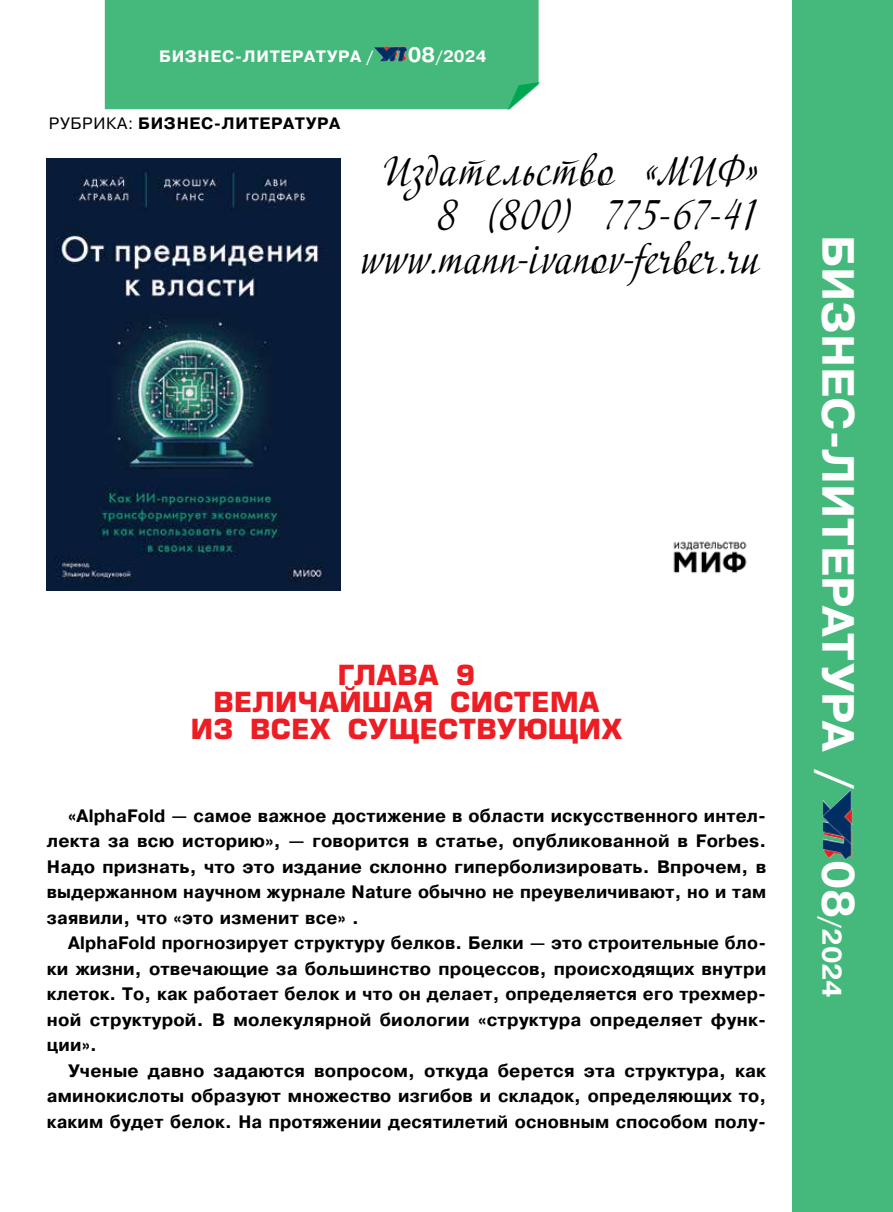
<style>
.page{position:relative;width:893px;height:1212px;background:#fff}
.page>*{position:absolute;margin:0;border:0;box-sizing:border-box;transform-origin:0 0}
.t1{font:700 45px "Pragmatica C";color:#fff}
.t2{font:42px/44px "Adventure";letter-spacing:.025em;color:#000;text-align:right;scale:.85 1}
.t3{font:700 27px/27px "Europe";letter-spacing:.01em;color:#ed1d24;text-align:center}
.t4{font:700 27px "Pragmatica C";color:#fff}
.t5{font:700 18px/25.5px "Pragmatica";letter-spacing:.01em;color:#000;text-align:justify}
.t6{font:700 16.5px "Pragmatica";letter-spacing:.04em;color:#fff}
.t7{font:700 16.5px "Pragmatica";letter-spacing:.04em;color:#000}
.s1{font-size:21px}
.s2{font-weight:400}
.s3{font-size:45px}
</style>
<div class="page">
<div style="left:793px;top:0;width:100px;height:1212px;background:#45b97c"></div>
<div style="left:105px;top:0;width:434px;height:109px;background:#45b97c"></div>
<img style="left:374px;top:47px;width:34px;height:15px">
<svg style="left:507px;top:82px;width:33px;height:28px"></svg>
<img style="left:822px;top:789px;width:30px;height:70px">
<img style="left:673px;top:541px;width:74px;height:32px">
<img style="left:47px;top:159px;width:293px;height:431px">
<p class="t6" style="left:159px;top:45px;width:216px">БИЗНЕС-ЛИТЕРАТУРА /</p>
<p class="t6" style="left:408px;top:45px;width:80px"><span class="s1">08</span>/2024</p>
<p class="t7" style="left:49px;top:112px;width:293px"><span class="s2">РУБРИКА:</span> БИЗНЕС-ЛИТЕРАТУРА</p>
<h2 class="t2" style="left:360px;top:153px;width:471px">Издательство «МИФ»<br>8 (800) 775-67-41 www.mann-ivanov-ferber.ru</h2>
<h3 class="t3" style="left:191px;top:661px;width:433px">ГЛАВА 9<br>ВЕЛИЧАЙШАЯ СИСТЕМА<br>ИЗ ВСЕХ СУЩЕСТВУЮЩИХ</h3>
<p class="t5" style="left:47px;top:803px;width:721px;text-indent:21px">«AlphaFold — самое важное достижение в области искусственного интел&shy;лекта за всю историю», — говорится в статье, опубликованной в Forbes.<br>Надо признать, что это издание склонно гиперболизировать. Впрочем, в выдержанном научном журнале Nature обычно не преувеличивают, но и там заявили, что «это изменит все» .</p>
<p class="t5" style="left:47px;top:930px;width:721px;text-indent:21px">AlphaFold прогнозирует структуру белков. Белки — это строительные бло&shy;ки жизни, отвечающие за большинство процессов, происходящих внутри клеток. То, как работает белок и что он делает, определяется его трехмер&shy;ной структурой. В молекулярной биологии «структура определяет функ&shy;ции».</p>
<p class="t5" style="left:47px;top:1058px;width:721px;text-indent:21px">Ученые давно задаются вопросом, откуда берется эта структура, как аминокислоты образуют множество изгибов и складок, определяющих то, каким будет белок. На протяжении десятилетий основным способом полу-</p>
<h1 class="t1" style="left:862px;top:235px;width:556px;rotate:90deg">БИЗНЕС-ЛИТЕРАТУРА /</h1>
<h3 class="t4" style="left:846px;top:860px;width:140px;rotate:90deg"><span class="s3">08</span>/2024</h3>
</div>
